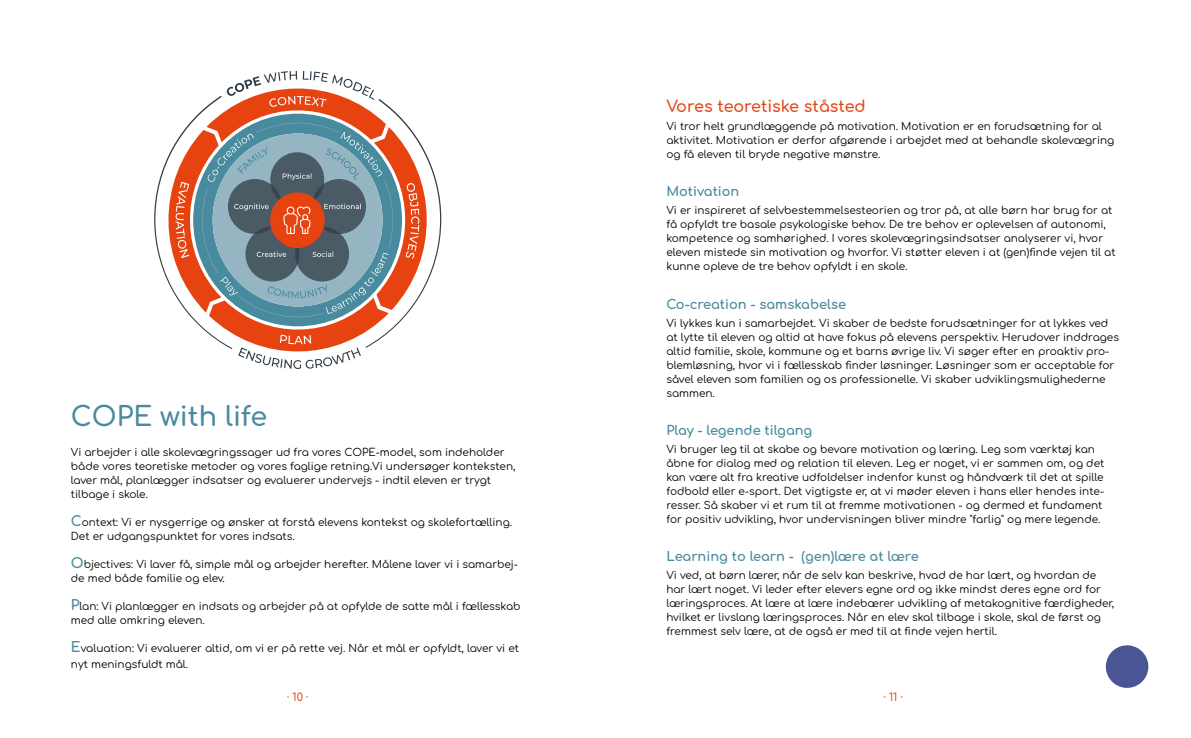
<style>
.page{position:relative;width:1191px;height:738px;background:#fff}
.page>*{position:absolute;margin:0;border:0;box-sizing:border-box;transform-origin:0 0}
.t1{font:600 27px "Comfortaa";color:#488a9e}
.t2{font:600 16px "Comfortaa";color:#e74310}
.t3{font:13px "Comfortaa";color:#488a9e}
.t4{font:500 11px "Comfortaa";color:#e74310}
.t5{font:10.5px/14px "Comfortaa";color:#000}
.s1{font-size:14px;color:#488a9e}
</style>
<div class="page">
<svg style="left:154px;top:141px;width:287px;height:157px"></svg>
<svg style="left:175px;top:71px;width:244px;height:298px"></svg>
<svg style="left:1105px;top:645px;width:44px;height:43px"></svg>
<h1 class="t1" style="left:71px;top:391px;width:198px">COPE with life</h1>
<p class="t5" style="left:71px;top:443px;width:446px">Vi arbejder i alle skolevægringssager ud fra vores COPE-model, som indeholder både vores teoretiske metoder og vores faglige retning.Vi undersøger konteksten, laver mål, planlægger indsatser og evaluerer undervejs - indtil eleven er trygt tilbage i skole.</p>
<p class="t5" style="left:71px;top:513px;width:443px"><span class="s1">C</span>ontext: Vi er nysgerrige og ønsker at forstå elevens kontekst og skolefortælling.<br>Det er udgangspunktet for vores indsats.</p>
<p class="t5" style="left:71px;top:555px;width:448px"><span class="s1">O</span>bjectives: Vi laver få, simple mål og arbejder herefter. Målene laver vi i samarbej&shy;de med både familie og elev.</p>
<p class="t5" style="left:71px;top:597px;width:451px"><span class="s1">P</span>lan: Vi planlægger en indsats og arbejder på at opfylde de satte mål i fællesskab med alle omkring eleven.</p>
<p class="t5" style="left:71px;top:638px;width:449px;line-height:16px"><span class="s1">E</span>valuation: Vi evaluerer altid, om vi er på rette vej. Når et mål er opfyldt, laver vi et nyt meningsfuldt mål.</p>
<h2 class="t2" style="left:666px;top:92px;width:201px">Vores teoretiske ståsted</h2>
<p class="t5" style="left:666px;top:118px;width:449px">Vi tror helt grundlæggende på motivation. Motivation er en forudsætning for al aktivitet. Motivation er derfor afgørende i arbejdet med at behandle skolevægring og få eleven til bryde negative mønstre.</p>
<p class="t3" style="left:666px;top:180px;width:75px">Motivation</p>
<p class="t5" style="left:666px;top:202px;width:451px">Vi er inspireret af selvbestemmelsesteorien og tror på, at alle børn har brug for at få opfyldt tre basale psykologiske behov. De tre behov er oplevelsen af autonomi, kompetence og samhørighed. I vores skolevægringsindsatser analyserer vi, hvor eleven mistede sin motivation og hvorfor. Vi støtter eleven i at (gen)finde vejen til at kunne opleve de tre behov opfyldt i en skole.</p>
<p class="t3" style="left:666px;top:292px;width:181px">Co-creation - samskabelse</p>
<p class="t5" style="left:666px;top:314px;width:454px">Vi lykkes kun i samarbejdet. Vi skaber de bedste forudsætninger for at lykkes ved at lytte til eleven og altid at have fokus på elevens perspektiv. Herudover inddrages altid familie, skole, kommune og et barns øvrige liv. Vi søger efter en proaktiv pro&shy;blemløsning, hvor vi i fællesskab finder løsninger. Løsninger som er acceptable for såvel eleven som familien og os professionelle. Vi skaber udviklingsmulighederne sammen.</p>
<p class="t3" style="left:666px;top:418px;width:147px">Play - legende tilgang</p>
<p class="t5" style="left:666px;top:440px;width:439px">Vi bruger leg til at skabe og bevare motivation og læring. Leg som værktøj kan åbne for dialog med og relation til eleven. Leg er noget, vi er sammen om, og det kan være alt fra kreative udfoldelser indenfor kunst og håndværk til det at spille fodbold eller e-sport. Det vigtigste er, at vi møder eleven i hans eller hendes inte&shy;resser. Så skaber vi et rum til at fremme motivationen - og dermed et fundament for positiv udvikling, hvor undervisningen bliver mindre "farlig" og mere legende.</p>
<p class="t3" style="left:666px;top:544px;width:254px">Learning to learn - (gen)lære at lære</p>
<p class="t5" style="left:666px;top:566px;width:449px">Vi ved, at børn lærer, når de selv kan beskrive, hvad de har lært, og hvordan de har lært noget. Vi leder efter elevers egne ord og ikke mindst deres egne ord for læringsproces. At lære at lære indebærer udvikling af metakognitive færdigheder, hvilket er livslang læringsproces. Når en elev skal tilbage i skole, skal de først og fremmest selv lære, at de også er med til at finde vejen hertil.</p>
<p class="t4" style="left:287px;top:686px;width:23px">· 10 ·</p>
<p class="t4" style="left:883px;top:686px;width:21px">· 11 ·</p>
</div>
